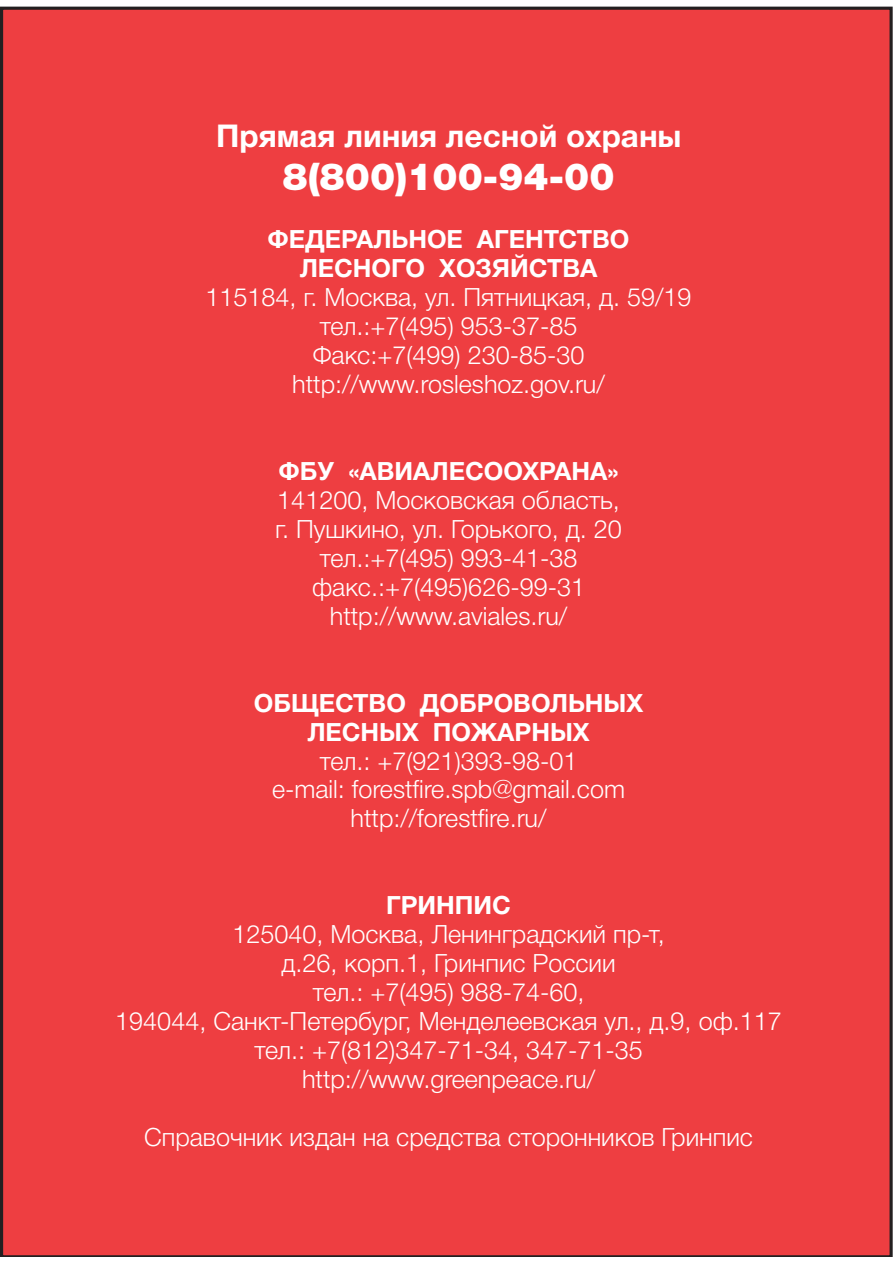
<style>
.page{position:relative;width:893px;height:1263px;background:#fff}
.page>*{position:absolute;margin:0;border:0;box-sizing:border-box;transform-origin:0 0}
.t1{font:900 37.8px "Helvetica Neue Cyr";color:#fff}
.t2{font:700 31.5px "Helvetica Neue Cyr";color:#fff}
.t3{font:300 25.2px/29px "Helvetica Neue Cyr";color:#fff;text-align:center}
.t4{font:700 25.2px/29px "Helvetica Neue Cyr";color:#fff;text-align:center}
</style>
<div class="page">
<div style="left:0;top:7px;width:893px;height:1249px;background:#ee3e41"></div>
<p class="t2" style="left:216px;top:117px;width:466px">Прямая линия лесной охраны</p>
<h1 class="t1" style="left:282px;top:155px;width:334px">8(800)100-94-00</h1>
<p class="t4" style="left:268px;top:225px;width:363px">ФЕДЕРАЛЬНОЕ АГЕНТСТВО<br>ЛЕСНОГО ХОЗЯЙСТВА</p>
<p class="t3" style="left:206px;top:285px;width:487px">115184, г. Москва, ул. Пятницкая, д. 59/19 тел.:+7(495) 953-37-85<br>Факс:+7(499) 230-85-30 http://www.rosleshoz.gov.ru/</p>
<p class="t4" style="left:278px;top:457px;width:342px">ФБУ «АВИАЛЕСООХРАНА»</p>
<p class="t3" style="left:275px;top:488px;width:348px">141200, Московская область, г. Пушкино, ул. Горького, д. 20 тел.:+7(495) 993-41-38 факс.:+7(495)626-99-31 http://www.aviales.ru/</p>
<p class="t4" style="left:254px;top:688px;width:391px">ОБЩЕСТВО ДОБРОВОЛЬНЫХ<br>ЛЕСНЫХ ПОЖАРНЫХ</p>
<p class="t3" style="left:272px;top:748px;width:354px">тел.: +7(921)393-98-01<br>e-mail: forestfire.spb@gmail.com http://forestfire.ru/</p>
<p class="t4" style="left:386px;top:891px;width:126px">ГРИНПИС</p>
<p class="t3" style="left:115px;top:922px;width:668px">125040, Москва, Ленинградский пр-т,<br>д.26, корп.1, Гринпис России<br>тел.: +7(495) 988-74-60,<br>194044, Санкт-Петербург, Менделеевская ул., д.9, оф.117 тел.: +7(812)347-71-34, 347-71-35 http://www.greenpeace.ru/</p>
<p class="t3" style="left:144px;top:1125px;width:610px">Справочник издан на средства сторонников Гринпис</p>
</div>
